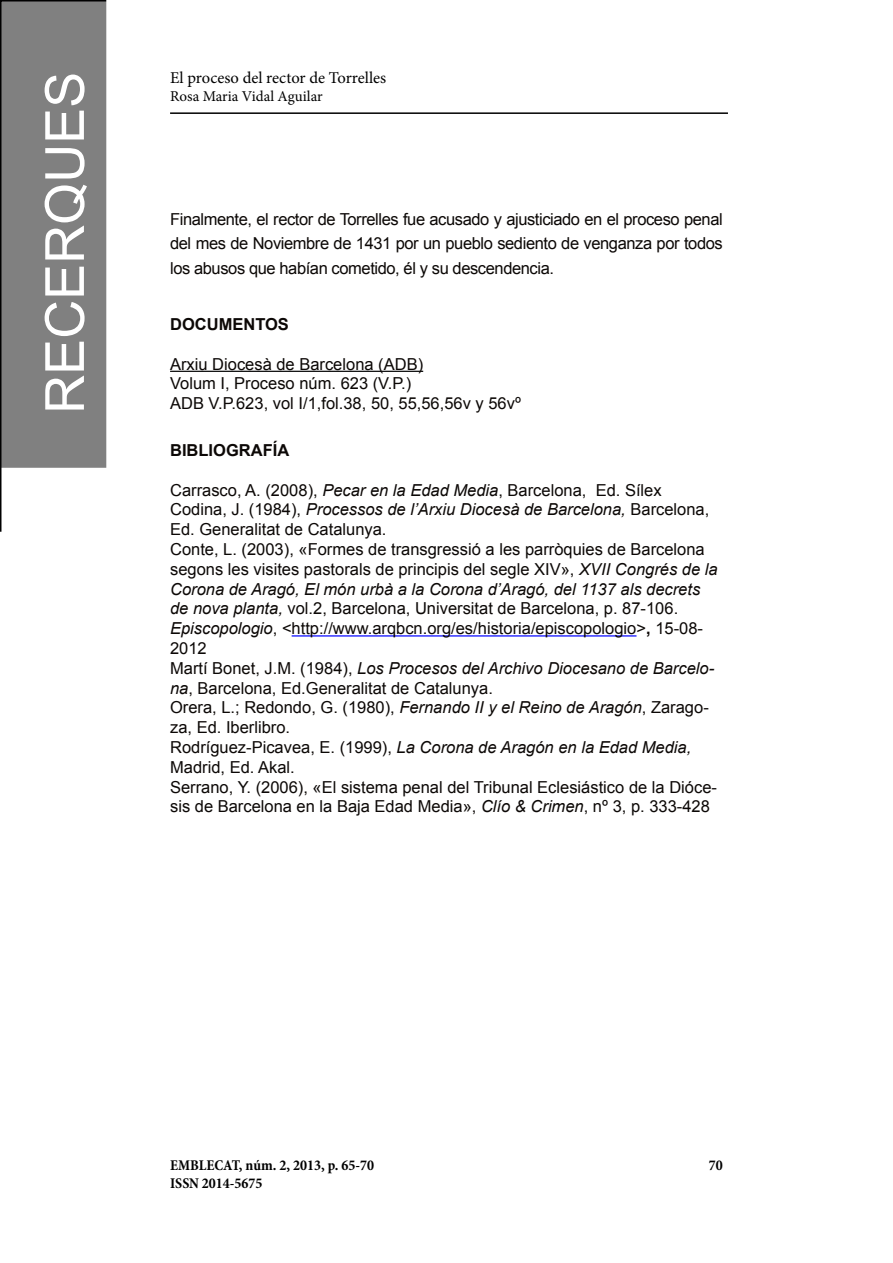
<style>
.page{position:relative;width:893px;height:1263px;background:#fff}
.page>*{position:absolute;margin:0;border:0;box-sizing:border-box;transform-origin:0 0}
.t1{font:54px "Arial";color:#fff}
.bibliografia{font:16.5px/19.8px "Arial";color:#0c0806}
.Per_defecte{font:16.5px/24.8px "Arial";letter-spacing:-.025em;color:#0c0806;text-align:justify}
.t2{font:16.5px "Minion Pro";color:#000}
.bibliografia-2{font:700 16.5px "Arial";color:#0c0806}
.t3{font:700 condensed 15px "Minion Pro";color:#000}
.t4{font:15px "Minion Pro";color:#000}
.s1{font-style:italic}
.s2{font-weight:700}
</style>
<div class="page">
<svg style="left:0;top:0;width:107px;height:532px"></svg>
<div style="left:0;top:0;width:106px;height:468px;background:#808080"></div>
<hr style="left:170px;top:112px;width:558px;height:2px;background:#000">
<hr style="left:170px;top:371px;width:253px;height:1px;background:#000">
<hr style="left:292px;top:635px;width:344px;height:1px;background:#00f">
<h1 class="t1" style="left:30px;top:414px;width:344px;rotate:-90deg">RECERQUES</h1>
<p class="t2" style="left:170px;top:67px;width:218px">El proceso del rector de Torrelles</p>
<p class="t4" style="left:170px;top:86px;width:154px">Rosa Maria Vidal Aguilar</p>
<p class="Per_defecte" style="left:170px;top:207px;width:554px">Finalmente, el rector de Torrelles fue acusado y ajusticiado en el proceso penal del mes de Noviembre de 1431 por un pueblo sediento de venganza por todos los abusos que habían cometido, él y su descendencia.</p>
<p class="bibliografia-2" style="left:170px;top:313px;width:120px">DOCUMENTOS</p>
<p class="bibliografia" style="left:170px;top:354px;width:255px">Arxiu Diocesà de Barcelona (ADB)</p>
<p class="bibliografia" style="left:170px;top:374px;width:243px">Volum I, Proceso núm. 623 (V.P.)</p>
<p class="bibliografia" style="left:170px;top:394px;width:352px">ADB V.P.623, vol I/1,fol.38, 50, 55,56,56v y 56vº</p>
<p class="bibliografia-2" style="left:170px;top:439px;width:121px">BIBLIOGRAFÍA</p>
<p class="bibliografia" style="left:170px;top:480px;width:493px">Carrasco, A. (2008), <span class="s1">Pecar en la Edad Media</span>, Barcelona, Ed. Sílex</p>
<p class="bibliografia" style="left:170px;top:500px;width:541px">Codina, J. (1984), <span class="s1">Processos de l’Arxiu Diocesà de Barcelona,</span> Barcelona,<br>Ed. Generalitat de Catalunya.</p>
<p class="bibliografia" style="left:170px;top:539px;width:549px">Conte, L. (2003), «Formes de transgressió a les parròquies de Barcelona segons les visites pastorals de principis del segle XIV», <span class="s1">XVII Congrés de la Corona de Aragó, El món urbà a la Corona d’Aragó, del 1137 als decrets de nova planta,</span> vol.2, Barcelona, Universitat de Barcelona, p. 87-106.</p>
<p class="bibliografia" style="left:170px;top:619px;width:534px"><span class="s1">Episcopologio</span>, &lt;http://www.arqbcn.org/es/historia/episcopologio&gt;<span class="s2">,</span> 15-08-<br>2012</p>
<p class="bibliografia" style="left:170px;top:658px;width:546px">Martí Bonet, J.M. (1984), <span class="s1">Los Procesos del Archivo Diocesano de Barcelo&shy;na</span>, Barcelona, Ed.Generalitat de Catalunya.</p>
<p class="bibliografia" style="left:170px;top:698px;width:540px">Orera, L.; Redondo, G. (1980), <span class="s1">Fernando II y el Reino de Aragón</span>, Zarago&shy;za, Ed. Iberlibro.</p>
<p class="bibliografia" style="left:170px;top:737px;width:523px">Rodríguez-Picavea, E. (1999), <span class="s1">La Corona de Aragón en la Edad Media,<br></span>Madrid, Ed. Akal.</p>
<p class="bibliografia" style="left:170px;top:777px;width:548px">Serrano, Y. (2006), «El sistema penal del Tribunal Eclesiástico de la Dióce&shy;sis de Barcelona en la Baja Edad Media», <span class="s1">Clío &amp; Crimen</span>, nº 3, p. 333-428</p>
<p class="t3" style="left:170px;top:1155px;width:206px">EMBLECAT, núm. 2, 2013, p. 65-70</p>
<p class="t3" style="left:709px;top:1155px;width:15px">70</p>
<p class="t3" style="left:170px;top:1173px;width:94px">ISSN 2014-5675</p>
</div>
